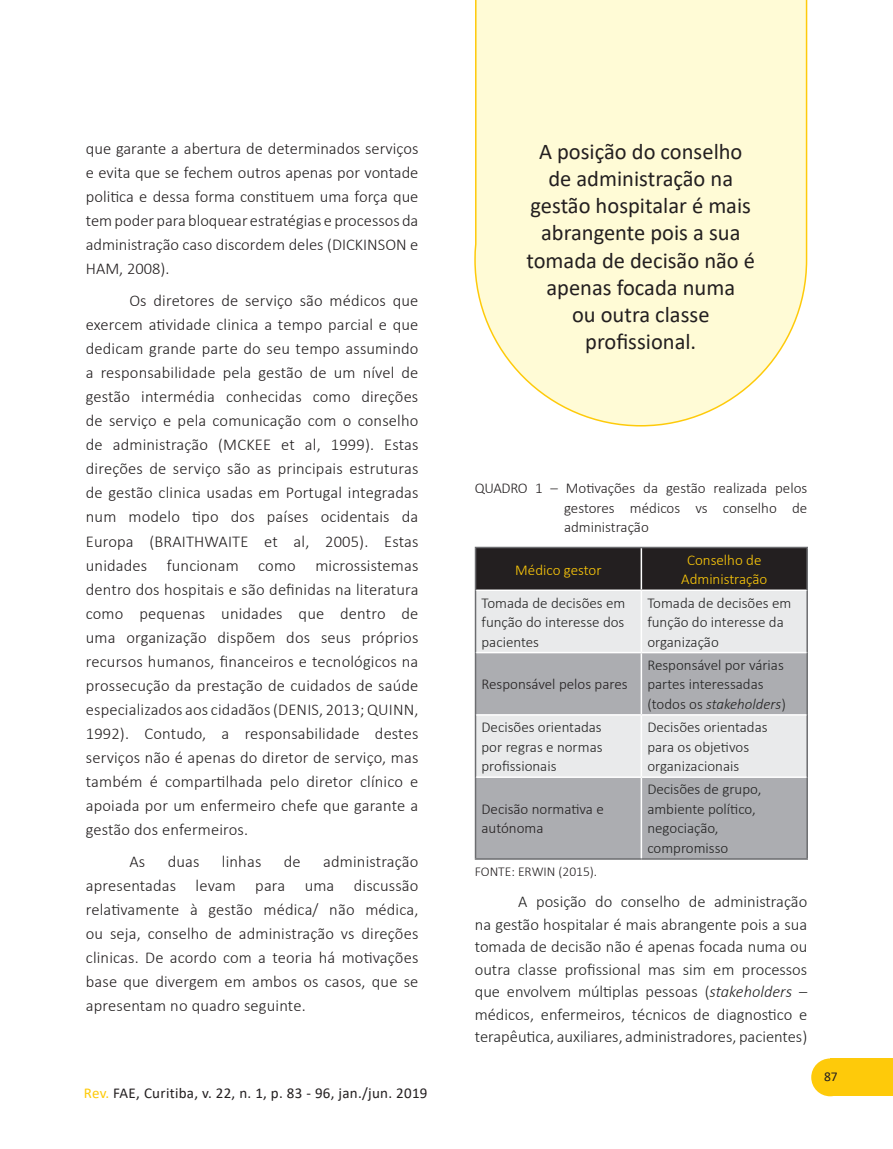
<style>
.page{position:relative;width:893px;height:1149px;background:#fff}
.page>*{position:absolute;margin:0;border:0;box-sizing:border-box;transform-origin:0 0}
.Olho{font:22.5px/27px "Calibri";color:#231f20;text-align:center}
.Texto_PN{font:300 16.5px/24px "Calibri";letter-spacing:.005em;color:#231f20;text-align:justify}
.Texto_PN-2{font:300 16.5px/22.5px "Calibri";color:#222;text-align:justify}
.Texto_Tabelas{font:300 15px/19.5px "Calibri";color:#222}
.Texto_PN-3{font:300 15px/19.5px "Calibri";color:#231f20;text-align:justify}
.t1{font:15px "Calibri";letter-spacing:.02em;color:#231f20}
.Texto_Tabelas-2{font:300 15px/19.5px "Calibri";color:#231f20}
.Texto_Tabelas-3{font:300 15px/19.5px "Calibri";color:#feca0a;text-align:center}
.Texto_PN-4{font:300 13.5px "Calibri";color:#231f20}
.t2{font:13.5px "Calibri";color:#231f20}
.s1{color:#feca0a}
.s2{font-style:italic}
</style>
<div class="page">
<div style="left:830px;top:1058px;width:63px;height:37px;background:#feca0a"></div>
<div style="left:811px;top:1058px;width:38px;height:37px;background:#feca0a;border-radius:50%"></div>
<div style="left:476px;top:548px;width:330px;height:41px;background:#231f20"></div>
<div style="left:476px;top:591px;width:330px;height:60px;background:#e9eaeb"></div>
<svg style="left:476px;top:653px;width:330px;height:205px;background:#bebfc2"></svg>
<hr style="left:475px;top:546px;width:166px;height:2px;background:#6c6d70">
<hr style="left:475px;top:548px;width:1px;height:42px;background:#6c6d70">
<hr style="left:641px;top:546px;width:167px;height:2px;background:#6c6d70">
<hr style="left:806px;top:548px;width:2px;height:42px;background:#6c6d70">
<hr style="left:475px;top:590px;width:1px;height:62px;background:#6c6d70">
<hr style="left:806px;top:590px;width:2px;height:62px;background:#6c6d70">
<hr style="left:475px;top:652px;width:1px;height:62px;background:#6c6d70">
<hr style="left:806px;top:652px;width:2px;height:62px;background:#6c6d70">
<hr style="left:475px;top:714px;width:1px;height:63px;background:#6c6d70">
<hr style="left:806px;top:714px;width:2px;height:63px;background:#6c6d70">
<hr style="left:475px;top:777px;width:1px;height:81px;background:#6c6d70">
<hr style="left:806px;top:777px;width:2px;height:81px;background:#6c6d70">
<hr style="left:475px;top:858px;width:166px;height:1px;background:#6c6d70">
<hr style="left:641px;top:858px;width:167px;height:1px;background:#6c6d70">
<hr style="left:641px;top:548px;width:1px;height:41px;background:#fff">
<hr style="left:641px;top:591px;width:1px;height:60px;background:#fff">
<hr style="left:641px;top:653px;width:1px;height:61px;background:#fff">
<hr style="left:476px;top:714px;width:165px;height:1px;background:#fff">
<hr style="left:641px;top:714px;width:165px;height:1px;background:#fff">
<hr style="left:641px;top:715px;width:1px;height:61px;background:#fff">
<hr style="left:476px;top:776px;width:165px;height:1px;background:#fff">
<hr style="left:641px;top:776px;width:165px;height:1px;background:#fff">
<hr style="left:641px;top:777px;width:1px;height:81px;background:#fff">
<svg style="left:474px;top:0;width:334px;height:427px;background:#fefad7"></svg>
<p class="Texto_PN" style="left:86px;top:136px;width:334px">que garante a abertura de determinados serviços e evita que se fechem outros apenas por vontade politica e dessa forma constituem uma força que tem poder para bloquear estratégias e processos da administração caso discordem deles (DICKINSON e HAM, 2008).</p>
<p class="Texto_PN" style="left:86px;top:288px;width:334px;text-indent:44px">Os diretores de serviço são médicos que exercem atividade clinica a tempo parcial e que dedicam grande parte do seu tempo assumindo a responsabilidade pela gestão de um nível de gestão intermédia conhecidas como direções de serviço e pela comunicação com o conselho de administração (MCKEE et al, 1999). Estas direções de serviço são as principais estruturas de gestão clinica usadas em Portugal integradas num modelo tipo dos países ocidentais da Europa (BRAITHWAITE et al, 2005). Estas unidades funcionam como microssistemas dentro dos hospitais e são definidas na literatura como pequenas unidades que dentro de uma organização dispõem dos seus próprios recursos humanos, financeiros e tecnológicos na prossecução da prestação de cuidados de saúde especializados aos cidadãos (DENIS, 2013; QUINN, 1992). Contudo, a responsabilidade destes serviços não é apenas do diretor de serviço, mas também é compartilhada pelo diretor clínico e apoiada por um enfermeiro chefe que garante a gestão dos enfermeiros.</p>
<p class="Texto_PN" style="left:129px;top:849px;width:17px">As</p>
<p class="Texto_PN" style="left:168px;top:849px;width:33px">duas</p>
<p class="Texto_PN" style="left:222px;top:849px;width:41px">linhas</p>
<p class="Texto_PN" style="left:284px;top:849px;width:18px">de</p>
<p class="Texto_PN" style="left:86px;top:849px;width:334px;text-indent:237px">administração apresentadas levam para uma discussão relativamente à gestão médica/ não médica, ou seja, conselho de administração vs direções clinicas. De acordo com a teoria há motivações base que divergem em ambos os casos, que se apresentam no quadro seguinte.</p>
<p class="t1" style="left:84px;top:1081px;width:345px"><span class="s1">Rev.</span> FAE, Curitiba, v. 22, n. 1, p. 83 - 96, jan./jun. 2019</p>
<p class="Olho" style="left:526px;top:138px;width:230px">A posição do conselho de administração na gestão hospitalar é mais abrangente pois a sua tomada de decisão não é apenas focada numa<br>ou outra classe profissional.</p>
<p class="Texto_PN-3" style="left:564px;top:478px;width:245px;text-indent:-89px">QUADRO 1 – Motivações da gestão realizada pelos gestores médicos vs conselho de administração</p>
<p class="Texto_Tabelas-3" style="left:515px;top:559px;width:88px">Médico gestor</p>
<p class="Texto_Tabelas-3" style="left:681px;top:549px;width:88px">Conselho de<br>Administração</p>
<p class="Texto_Tabelas" style="left:481px;top:592px;width:145px;text-align:justify">Tomada de decisões em função do interesse dos pacientes</p>
<p class="Texto_Tabelas" style="left:647px;top:592px;width:145px">Tomada de decisões em função do interesse da organização</p>
<p class="Texto_Tabelas-2" style="left:481px;top:674px;width:148px">Responsável pelos pares</p>
<p class="Texto_Tabelas" style="left:647px;top:654px;width:140px">Responsável por várias partes interessadas (todos os <span class="s2">stakeholders</span>)</p>
<p class="Texto_Tabelas" style="left:481px;top:717px;width:123px;text-align:justify">Decisões orientadas por regras e normas profissionais</p>
<p class="Texto_Tabelas" style="left:647px;top:717px;width:122px">Decisões orientadas para os objetivos organizacionais</p>
<p class="Texto_Tabelas-2" style="left:481px;top:798px;width:124px">Decisão normativa e autónoma</p>
<p class="Texto_Tabelas" style="left:647px;top:779px;width:116px">Decisões de grupo, ambiente político, negociação, compromisso</p>
<p class="Texto_PN-4" style="left:475px;top:863px;width:124px">FONTE: ERWIN (2015).</p>
<p class="Texto_PN-2" style="left:475px;top:890px;width:334px;text-indent:44px">A posição do conselho de administração na gestão hospitalar é mais abrangente pois a sua tomada de decisão não é apenas focada numa ou outra classe profissional mas sim em processos que envolvem múltiplas pessoas (<span class="s2">stakeholders</span> – médicos, enfermeiros, técnicos de diagnostico e terapêutica, auxiliares, administradores, pacientes)</p>
<p class="t2" style="left:824px;top:1066px;width:15px">87</p>
</div>
